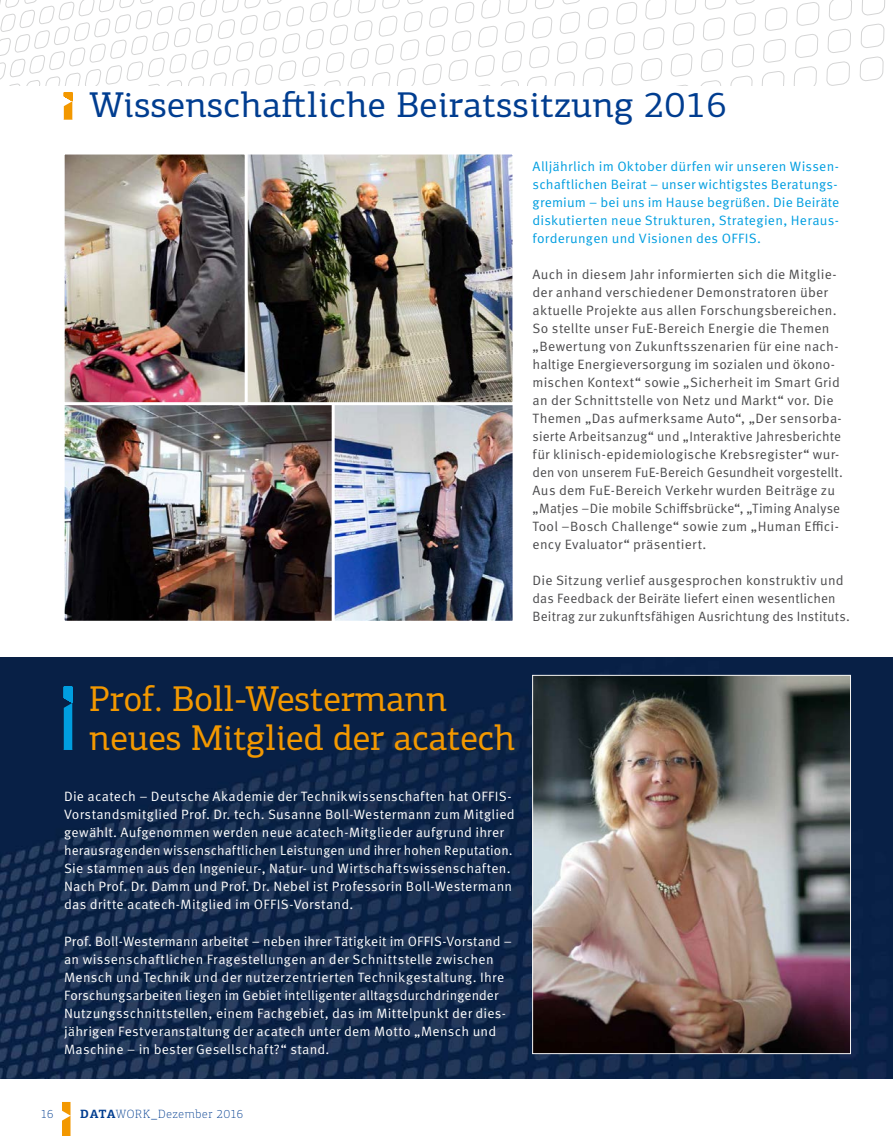
<style>
.page{position:relative;width:893px;height:1136px;background:#fff}
.page>*{position:absolute;margin:0;border:0;box-sizing:border-box;transform-origin:0 0}
.t1{font:36px/39px "PF Agora Slab Pro";color:#f39800}
.t2{font:36px "PF Agora Slab Pro";letter-spacing:.01em;color:#003d90}
.t3{font:13.5px/18px "Meta OT";letter-spacing:.015em;color:#fff}
.t4{font:13.5px/18px "Meta OT";letter-spacing:.015em;color:#4b4b4d}
.t5{font:13.5px/18px "Meta OT";letter-spacing:.015em;color:#009ee0}
.t6{font:100 12px "PF Agora Slab Pro";letter-spacing:.06em;color:#003d90}
.s1{font-weight:700}
.s2{font-family:"Meta OT";font-weight:400}
</style>
<div class="page">
<img style="left:0;top:657px;width:893px;height:421px">
<svg style="left:0;top:0;width:885px;height:85px"></svg>
<svg style="left:62px;top:1102px;width:9px;height:33px"></svg>
<img style="left:66px;top:405px;width:266px;height:214px">
<div style="left:62px;top:389px;width:304px;height:234px;border:3px solid #fff"></div>
<img style="left:336px;top:405px;width:176px;height:214px">
<div style="left:332px;top:389px;width:184px;height:234px;border:3px solid #fff"></div>
<img style="left:248px;top:155px;width:263px;height:246px">
<div style="left:232px;top:151px;width:283px;height:254px;border:3px solid #fff"></div>
<svg style="left:64px;top:92px;width:8px;height:28px"></svg>
<img style="left:66px;top:155px;width:178px;height:246px">
<div style="left:62px;top:151px;width:186px;height:254px;border:3px solid #fff"></div>
<svg style="left:64px;top:686px;width:8px;height:63px"></svg>
<img style="left:534px;top:677px;width:315px;height:374px">
<div style="left:532px;top:675px;width:319px;height:378px;border:1px solid #f6f6f6"></div>
<h1 class="t2" style="left:89px;top:83px;width:639px">Wissenschaftliche Beiratssitzung 2016</h1>
<p class="t5" style="left:533px;top:157px;width:308px">Alljährlich im Oktober dürfen wir unseren Wissen&shy;schaftlichen Beirat – unser wichtigstes Beratungs&shy;gremium – bei uns im Hause begrüßen. Die Beiräte diskutierten neue Strukturen, Strategien, Heraus&shy;forderungen und Visionen des OFFIS.</p>
<p class="t4" style="left:533px;top:265px;width:312px">Auch in diesem Jahr informierten sich die Mitglie&shy;der anhand verschiedener Demonstratoren über aktuelle Projekte aus allen Forschungsbereichen.<br>So stellte unser FuE-Bereich Energie die Themen „Bewertung von Zukunftsszenarien für eine nach&shy;haltige Energieversorgung im sozialen und ökono&shy;mischen Kontext“ sowie „Sicherheit im Smart Grid an der Schnittstelle von Netz und Markt“ vor. Die Themen „Das aufmerksame Auto“, „Der sensorba&shy;sierte Arbeitsanzug“ und „Interaktive Jahresberichte für klinisch-epidemiologische Krebsregister“ wur&shy;den von unserem FuE-Bereich Gesundheit vorgestellt.<br>Aus dem FuE-Bereich Verkehr wurden Beiträge zu „Matjes –Die mobile Schiffsbrücke“, „Timing Analyse Tool –Bosch Challenge“ sowie zum „Human Effici&shy;ency Evaluator“ präsentiert.</p>
<p class="t4" style="left:533px;top:571px;width:319px">Die Sitzung verlief ausgesprochen konstruktiv und das Feedback der Beiräte liefert einen wesentlichen<br>Beitrag zur zukunftsfähigen Ausrichtung des Instituts.</p>
<h1 class="t1" style="left:89px;top:679px;width:427px">Prof. Boll-Westermann neues Mitglied der acatech</h1>
<p class="t3" style="left:64px;top:787px;width:452px">Die acatech – Deutsche Akademie der Technikwissenschaften hat OFFIS-Vorstandsmitglied Prof. Dr. tech. Susanne Boll-Westermann zum Mitglied gewählt. Aufgenommen werden neue acatech-Mitglieder aufgrund ihrer herausragenden wissenschaftlichen Leistungen und ihrer hohen Reputation.<br>Sie stammen aus den Ingenieur-, Natur- und Wirtschaftswissenschaften.<br>Nach Prof. Dr. Damm und Prof. Dr. Nebel ist Professorin Boll-Westermann das dritte acatech-Mitglied im OFFIS-Vorstand.</p>
<p class="t3" style="left:64px;top:931px;width:449px">Prof. Boll-Westermann arbeitet – neben ihrer Tätigkeit im OFFIS-Vorstand – an wissenschaftlichen Fragestellungen an der Schnittstelle zwischen Mensch und Technik und der nutzerzentrierten Technikgestaltung. Ihre Forschungsarbeiten liegen im Gebiet intelligenter alltagsdurchdringender Nutzungsschnittstellen, einem Fachgebiet, das im Mittelpunkt der dies&shy;jährigen Festveranstaltung der acatech unter dem Motto „Mensch und Maschine – in bester Gesellschaft?“ stand.</p>
<p class="t6" style="left:41px;top:1107px;width:14px">16</p>
<p class="t6" style="left:80px;top:1107px;width:164px"><span class="s1">DATA</span>WORK<span class="s2">_</span>Dezember 2016</p>
</div>
